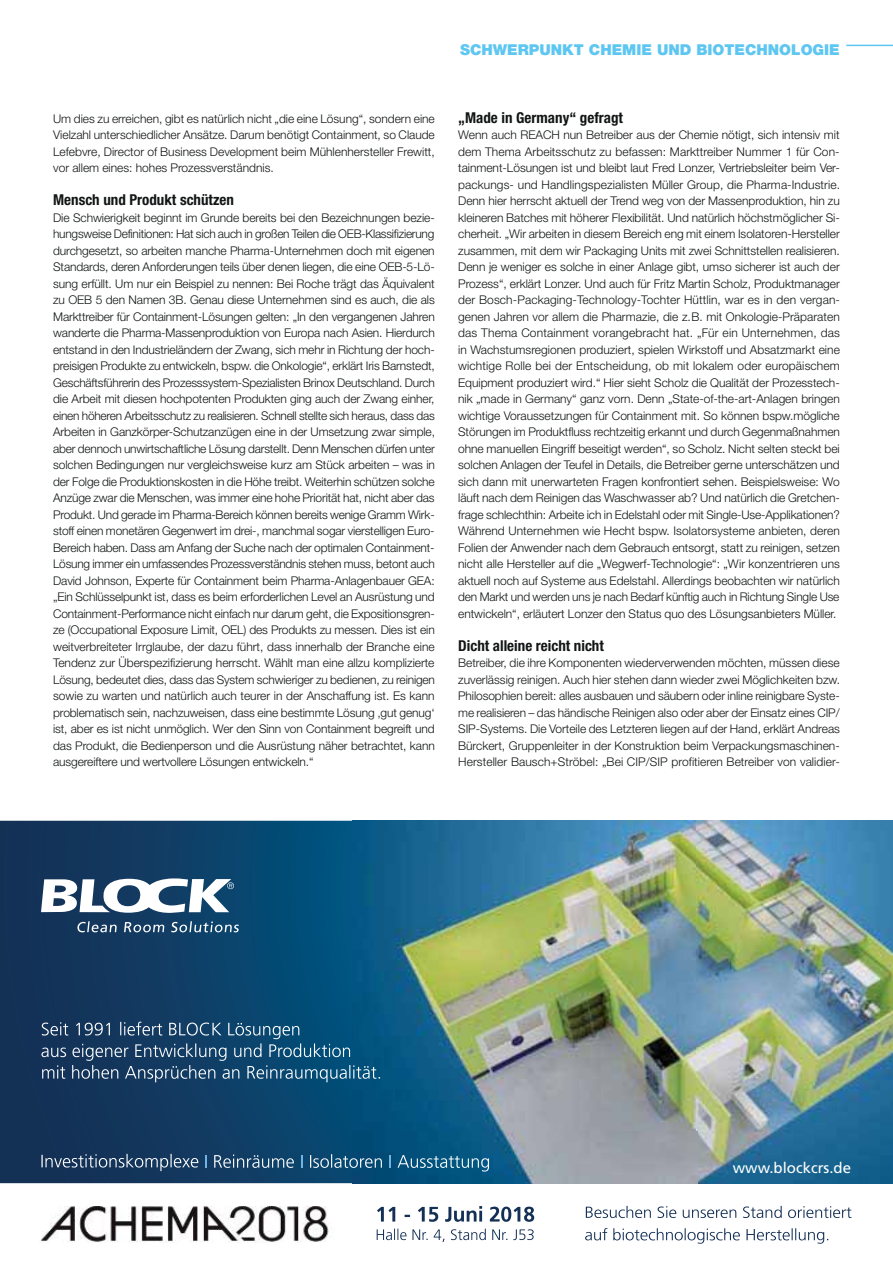
<style>
.page{position:relative;width:893px;height:1263px;background:#fff}
.page>*{position:absolute;margin:0;border:0;box-sizing:border-box;transform-origin:0 0}
.t1{font:700 condensed 15px "Helvetica Neue LT Std";color:#121515}
.t2{font:900 15px "Helvetica Neue LT Std";color:#5dc6f1}
.t3{font:15px "Frutiger CE";color:#fff}
.t4{font:300 12px/16.5px "Helvetica Neue LT Std";letter-spacing:-.005em;color:#121515;text-align:justify}
</style>
<div class="page">
<svg style="left:0;top:821px;width:353px;height:362px;background:#0d3d65"></svg>
<img style="left:353px;top:821px;width:540px;height:362px">
<svg style="left:377px;top:1228px;width:157px;height:14px"></svg>
<svg style="left:377px;top:1206px;width:157px;height:16px"></svg>
<svg style="left:585px;top:1228px;width:243px;height:16px"></svg>
<svg style="left:586px;top:1206px;width:265px;height:12px"></svg>
<svg style="left:41px;top:1022px;width:339px;height:60px;background:#29577a"></svg>
<svg style="left:398px;top:1155px;width:91px;height:16px"></svg>
<svg style="left:390px;top:1155px;width:1px;height:13px"></svg>
<svg style="left:310px;top:1154px;width:72px;height:14px"></svg>
<svg style="left:301px;top:1155px;width:1px;height:13px"></svg>
<svg style="left:214px;top:1154px;width:80px;height:14px"></svg>
<svg style="left:205px;top:1155px;width:1px;height:13px"></svg>
<svg style="left:41px;top:1154px;width:157px;height:17px;background:#3c5776"></svg>
<svg style="left:41px;top:878px;width:193px;height:35px"></svg>
<svg style="left:77px;top:921px;width:40px;height:11px"></svg>
<svg style="left:124px;top:922px;width:40px;height:10px"></svg>
<svg style="left:171px;top:921px;width:68px;height:11px"></svg>
<img style="left:41px;top:1206px;width:288px;height:36px">
<hr style="left:846px;top:45px;width:47px;height:1px;background:#5dc6f1">
<p class="t4" style="left:53px;top:112px;width:383px">Um dies zu erreichen, gibt es natürlich nicht „die eine Lösung“, sondern eine Vielzahl unterschiedlicher Ansätze. Darum benötigt Containment, so Claude Lefebvre, Director of Business Development beim Mühlenhersteller Frewitt, vor allem eines: hohes Prozessverständnis.</p>
<p class="t1" style="left:53px;top:195px;width:182px">Mensch und Produkt schützen</p>
<p class="t4" style="left:53px;top:211px;width:383px">Die Schwierigkeit beginnt im Grunde bereits bei den Bezeichnungen bezie&shy;hungsweise Definitionen: Hat sich auch in großen Teilen die OEB-Klassifizierung durchgesetzt, so arbeiten manche Pharma-Unternehmen doch mit eigenen Standards, deren Anforderungen teils über denen liegen, die eine OEB-5-Lö&shy;sung erfüllt. Um nur ein Beispiel zu nennen: Bei Roche trägt das Äquivalent zu OEB 5 den Namen 3B. Genau diese Unternehmen sind es auch, die als Markttreiber für Containment-Lösungen gelten: „In den vergangenen Jahren wanderte die Pharma-Massenproduktion von Europa nach Asien. Hierdurch entstand in den Industrieländern der Zwang, sich mehr in Richtung der hoch&shy;preisigen Produkte zu entwickeln, bspw. die Onkologie“, erklärt Iris Barnstedt, Geschäftsführerin des Prozesssystem-Spezialisten Brinox Deutschland. Durch die Arbeit mit diesen hochpotenten Produkten ging auch der Zwang einher, einen höheren Arbeitsschutz zu realisieren. Schnell stellte sich heraus, dass das Arbeiten in Ganzkörper-Schutzanzügen eine in der Umsetzung zwar simple, aber dennoch unwirtschaftliche Lösung darstellt. Denn Menschen dürfen unter solchen Bedingungen nur vergleichsweise kurz am Stück arbeiten – was in der Folge die Produktionskosten in die Höhe treibt. Weiterhin schützen solche Anzüge zwar die Menschen, was immer eine hohe Priorität hat, nicht aber das Produkt. Und gerade im Pharma-Bereich können bereits wenige Gramm Wirk&shy;stoff einen monetären Gegenwert im drei-, manchmal sogar vierstelligen Euro-Bereich haben. Dass am Anfang der Suche nach der optimalen Containment-Lösung immer ein umfassendes Prozessverständnis stehen muss, betont auch David Johnson, Experte für Containment beim Pharma-Anlagenbauer GEA: „Ein Schlüsselpunkt ist, dass es beim erforderlichen Level an Ausrüstung und Containment-Performance nicht einfach nur darum geht, die Expositionsgren&shy;ze (Occupational Exposure Limit, OEL) des Produkts zu messen. Dies ist ein weitverbreiteter Irrglaube, der dazu führt, dass innerhalb der Branche eine Tendenz zur Überspezifizierung herrscht. Wählt man eine allzu komplizierte Lösung, bedeutet dies, dass das System schwieriger zu bedienen, zu reinigen sowie zu warten und natürlich auch teurer in der Anschaffung ist. Es kann problematisch sein, nachzuweisen, dass eine bestimmte Lösung ‚gut genug‘ ist, aber es ist nicht unmöglich. Wer den Sinn von Containment begreift und das Produkt, die Bedienperson und die Ausrüstung näher betrachtet, kann ausgereiftere und wertvollere Lösungen entwickeln.“</p>
<p class="t2" style="left:460px;top:45px;width:381px">SCHWERPUNKT CHEMIE UND BIOTECHNOLOGIE</p>
<p class="t1" style="left:458px;top:112px;width:166px">„Made in Germany“ gefragt</p>
<p class="t4" style="left:458px;top:128px;width:383px">Wenn auch REACH nun Betreiber aus der Chemie nötigt, sich intensiv mit dem Thema Arbeitsschutz zu befassen: Markttreiber Nummer 1 für Con&shy;tainment-Lösungen ist und bleibt laut Fred Lonzer, Vertriebsleiter beim Ver&shy;packungs- und Handlingspezialisten Müller Group, die Pharma-Industrie.<br>Denn hier herrscht aktuell der Trend weg von der Massenproduktion, hin zu kleineren Batches mit höherer Flexibilität. Und natürlich höchstmöglicher Si&shy;cherheit. „Wir arbeiten in diesem Bereich eng mit einem Isolatoren-Hersteller zusammen, mit dem wir Packaging Units mit zwei Schnittstellen realisieren.<br>Denn je weniger es solche in einer Anlage gibt, umso sicherer ist auch der Prozess“, erklärt Lonzer. Und auch für Fritz Martin Scholz, Produktmanager der Bosch-Packaging-Technology-Tochter Hüttlin, war es in den vergan&shy;genen Jahren vor allem die Pharmazie, die z. B. mit Onkologie-Präparaten das Thema Containment vorangebracht hat. „Für ein Unternehmen, das in Wachstumsregionen produziert, spielen Wirkstoff und Absatzmarkt eine wichtige Rolle bei der Entscheidung, ob mit lokalem oder europäischem Equipment produziert wird.“ Hier sieht Scholz die Qualität der Prozesstech&shy;nik „made in Germany“ ganz vorn. Denn „State-of-the-art-Anlagen bringen wichtige Voraussetzungen für Containment mit. So können bspw.mögliche Störungen im Produktfluss rechtzeitig erkannt und durch Gegenmaßnahmen ohne manuellen Eingriff beseitigt werden“, so Scholz. Nicht selten steckt bei solchen Anlagen der Teufel in Details, die Betreiber gerne unterschätzen und sich dann mit unerwarteten Fragen konfrontiert sehen. Beispielsweise: Wo läuft nach dem Reinigen das Waschwasser ab? Und natürlich die Gretchen&shy;frage schlechthin: Arbeite ich in Edelstahl oder mit Single-Use-Applikationen?<br>Während Unternehmen wie Hecht bspw. Isolatorsysteme anbieten, deren Folien der Anwender nach dem Gebrauch entsorgt, statt zu reinigen, setzen nicht alle Hersteller auf die „Wegwerf-Technologie“: „Wir konzentrieren uns aktuell noch auf Systeme aus Edelstahl. Allerdings beobachten wir natürlich den Markt und werden uns je nach Bedarf künftig auch in Richtung Single Use entwickeln“, erläutert Lonzer den Status quo des Lösungsanbieters Müller.</p>
<p class="t1" style="left:458px;top:640px;width:147px">Dicht alleine reicht nicht</p>
<p class="t4" style="left:458px;top:656px;width:383px">Betreiber, die ihre Komponenten wiederverwenden möchten, müssen diese zuverlässig reinigen. Auch hier stehen dann wieder zwei Möglichkeiten bzw.<br>Philosophien bereit: alles ausbauen und säubern oder inline reinigbare Syste&shy;me realisieren – das händische Reinigen also oder aber der Einsatz eines CIP/ SIP-Systems. Die Vorteile des Letzteren liegen auf der Hand, erklärt Andreas Bürckert, Gruppenleiter in der Konstruktion beim Verpackungsmaschinen-Hersteller Bausch+Ströbel: „Bei CIP/SIP profitieren Betreiber von validier-</p>
<p class="t3" style="left:733px;top:1159px;width:120px">www.blockcrs.de</p>
</div>
